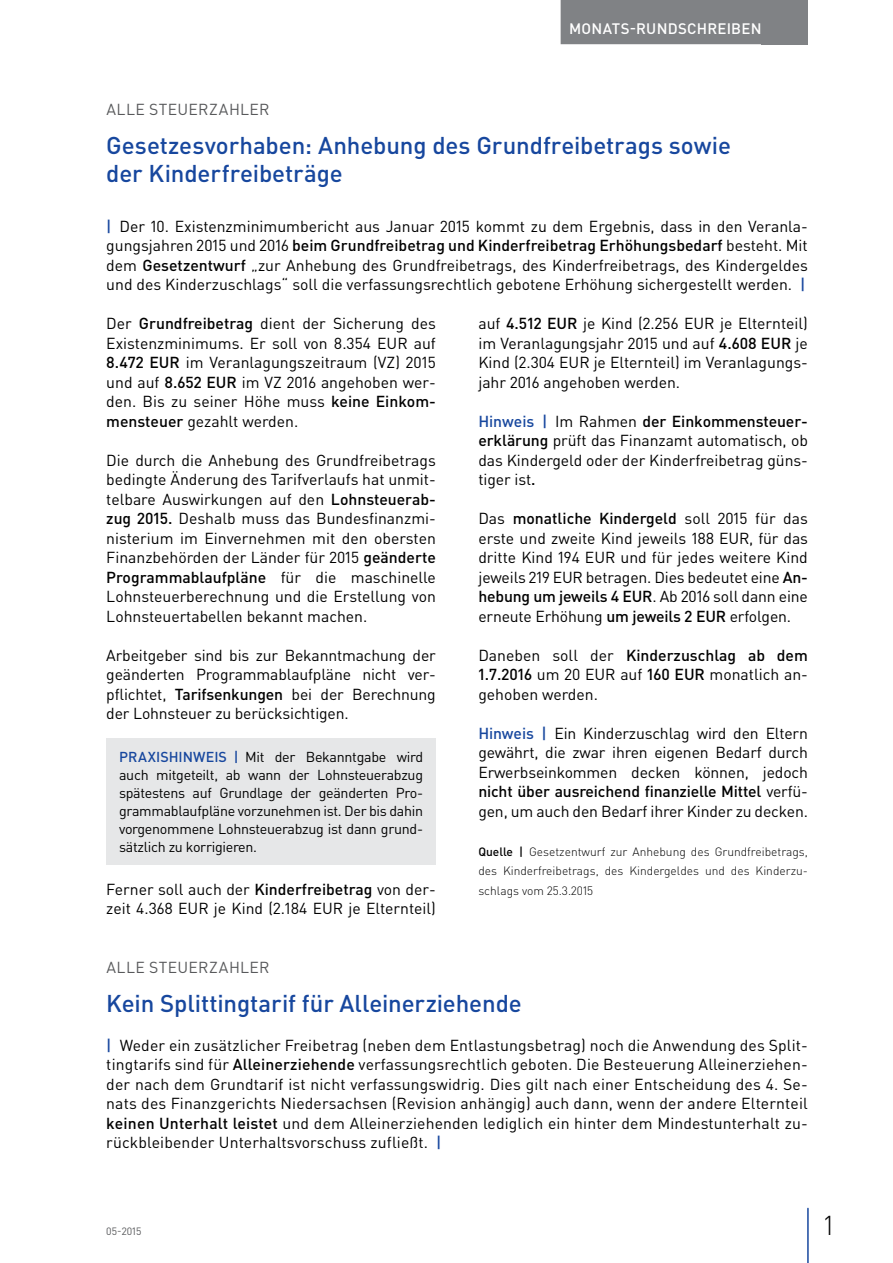
<style>
.page{position:relative;width:893px;height:1263px;background:#fff}
.page>*{position:absolute;margin:0;border:0;box-sizing:border-box;transform-origin:0 0}
.t1{font:300 27px "DIN Pro";color:#000}
.t2{font:500 24px/28.5px "DIN Pro";letter-spacing:-.005em;color:#17479e}
.t3{font:15.75px/19.5px "DIN Pro";color:#000;text-align:justify}
.t4{font:15.75px "DIN Pro";letter-spacing:.025em;color:#58595b}
.t5{font:500 15px "DIN Pro";letter-spacing:.015em;color:#fff}
.t6{font:14.25px/18px "DIN Pro";letter-spacing:-.02em;color:#000;text-align:justify}
.t7{font:300 12px/19.5px "DIN Pro";color:#000;text-align:justify}
.t8{font:10.5px "DIN Pro";color:#58595b}
.s1{font-weight:500;color:#17479e}
.s2{font-weight:500}
</style>
<div class="page">
<div style="left:762px;top:0;width:46px;height:44px;background:#808285"></div>
<hr style="left:807px;top:1208px;width:2px;height:55px;background:#17479e">
<div style="left:561px;top:0;width:209px;height:44px;background:#808285"></div>
<div style="left:106px;top:738px;width:330px;height:127px;background:#e6e7e8"></div>
<p class="t5" style="left:569px;top:18px;width:194px">MONATS-RUNDSCHREIBEN</p>
<p class="t4" style="left:106px;top:98px;width:165px">ALLE STEUERZAHLER</p>
<h2 class="t2" style="left:106px;top:130px;width:626px">Gesetzesvorhaben: Anhebung des Grundfreibetrags sowie der Kinderfreibeträge</h2>
<p class="t3" style="left:106px;top:216px;width:703px"><span class="s1">|</span> Der 10. Existenzminimumbericht aus Januar 2015 kommt zu dem Ergebnis, dass in den Veranla&shy;gungsjahren 2015 und 2016 <span class="s2">beim Grundfreibetrag und Kinderfreibetrag Erhöhungsbedarf</span> besteht. Mit dem <span class="s2">Gesetzentwurf</span> „zur Anhebung des Grundfreibetrags, des Kinderfreibetrags, des Kindergeldes und des Kinderzuschlags“ soll die verfassungsrechtlich gebotene Erhöhung sichergestellt werden. <span class="s1">|</span></p>
<p class="t3" style="left:106px;top:313px;width:331px">Der <span class="s2">Grundfreibetrag</span> dient der Sicherung des Existenzminimums. Er soll von 8.354 EUR auf <span class="s2">8.472 EUR</span> im Veranlagungszeitraum (VZ) 2015 und auf <span class="s2">8.652 EUR</span> im VZ 2016 angehoben wer&shy;den. Bis zu seiner Höhe muss <span class="s2">keine Einkom&shy;mensteuer</span> gezahlt werden.</p>
<p class="t3" style="left:106px;top:450px;width:331px">Die durch die Anhebung des Grundfreibetrags bedingte Änderung des Tarifverlaufs hat unmit&shy;telbare Auswirkungen auf den <span class="s2">Lohnsteuerab&shy;zug 2015.</span> Deshalb muss das Bundesfinanzmi&shy;nisterium im Einvernehmen mit den obersten Finanzbehörden der Länder für 2015 <span class="s2">geänderte Programmablaufpläne</span> für die maschinelle Lohnsteuerberechnung und die Erstellung von Lohnsteuertabellen bekannt machen.</p>
<p class="t3" style="left:106px;top:645px;width:331px">Arbeitgeber sind bis zur Bekanntmachung der geänderten Programmablaufpläne nicht ver&shy;pflichtet, <span class="s2">Tarifsenkungen</span> bei der Berechnung der Lohnsteuer zu berücksichtigen.</p>
<p class="t6" style="left:119px;top:747px;width:306px"><span class="s1">PRAXISHINWEIS |</span> Mit der Bekanntgabe wird auch mitgeteilt, ab wann der Lohnsteuerabzug spätestens auf Grundlage der geänderten Pro&shy;grammablaufpläne vorzunehmen ist. Der bis dahin vorgenommene Lohnsteuerabzug ist dann grund&shy;sätzlich zu korrigieren.</p>
<p class="t3" style="left:106px;top:879px;width:331px">Ferner soll auch der <span class="s2">Kinderfreibetrag</span> von der&shy;zeit 4.368 EUR je Kind (2.184 EUR je Elternteil)</p>
<p class="t3" style="left:478px;top:313px;width:331px">auf <span class="s2">4.512 EUR</span> je Kind (2.256 EUR je Elternteil) im Veranlagungsjahr 2015 und auf <span class="s2">4.608 EUR</span> je Kind (2.304 EUR je Elternteil) im Veranlagungs&shy;jahr 2016 angehoben werden.</p>
<p class="t3" style="left:478px;top:411px;width:331px"><span class="s1">Hinweis |</span> Im Rahmen <span class="s2">der Einkommensteuer&shy;erklärung</span> prüft das Finanzamt automatisch, ob das Kindergeld oder der Kinderfreibetrag güns&shy;tiger ist<span class="s2">.</span></p>
<p class="t3" style="left:478px;top:508px;width:331px">Das <span class="s2">monatliche Kindergeld</span> soll 2015 für das erste und zweite Kind jeweils 188 EUR, für das dritte Kind 194 EUR und für jedes weitere Kind jeweils 219 EUR betragen. Dies bedeutet eine <span class="s2">An&shy;hebung um jeweils 4 EUR</span>. Ab 2016 soll dann eine erneute Erhöhung <span class="s2">um jeweils 2 EUR</span> erfolgen.</p>
<p class="t3" style="left:478px;top:645px;width:331px">Daneben soll der <span class="s2">Kinderzuschlag ab dem 1.7.2016</span> um 20 EUR auf <span class="s2">160 EUR</span> monatlich an&shy;gehoben werden.</p>
<p class="t3" style="left:478px;top:723px;width:331px"><span class="s1">Hinweis |</span> Ein Kinderzuschlag wird den Eltern gewährt, die zwar ihren eigenen Bedarf durch Erwerbseinkommen decken können, jedoch <span class="s2">nicht über ausreichend finanzielle Mittel</span> verfü&shy;gen, um auch den Bedarf ihrer Kinder zu decken.</p>
<p class="t7" style="left:478px;top:841px;width:331px"><span class="s2">Quelle |</span> Gesetzentwurf zur Anhebung des Grundfreibetrags, des Kinderfreibetrags, des Kindergeldes und des Kinderzu&shy;schlags vom 25.3.2015</p>
<p class="t4" style="left:106px;top:956px;width:165px">ALLE STEUERZAHLER</p>
<h2 class="t2" style="left:106px;top:988px;width:417px">Kein Splittingtarif für Alleinerziehende</h2>
<p class="t3" style="left:106px;top:1035px;width:703px"><span class="s1">|</span> Weder ein zusätzlicher Freibetrag (neben dem Entlastungsbetrag) noch die Anwendung des Split&shy;tingtarifs sind für <span class="s2">Alleinerziehende</span> verfassungsrechtlich geboten. Die Besteuerung Alleinerziehen&shy;der nach dem Grundtarif ist nicht verfassungswidrig. Dies gilt nach einer Entscheidung des 4. Se&shy;nats des Finanzgerichts Niedersachsen (Revision anhängig) auch dann, wenn der andere Elternteil <span class="s2">keinen Unterhalt leistet</span> und dem Alleinerziehenden lediglich ein hinter dem Mindestunterhalt zu&shy;rückbleibender Unterhaltsvorschuss zufließt. <span class="s1">|</span></p>
<p class="t8" style="left:106px;top:1224px;width:37px">05-2015</p>
<h1 class="t1" style="left:824px;top:1207px;width:11px">1</h1>
</div>
